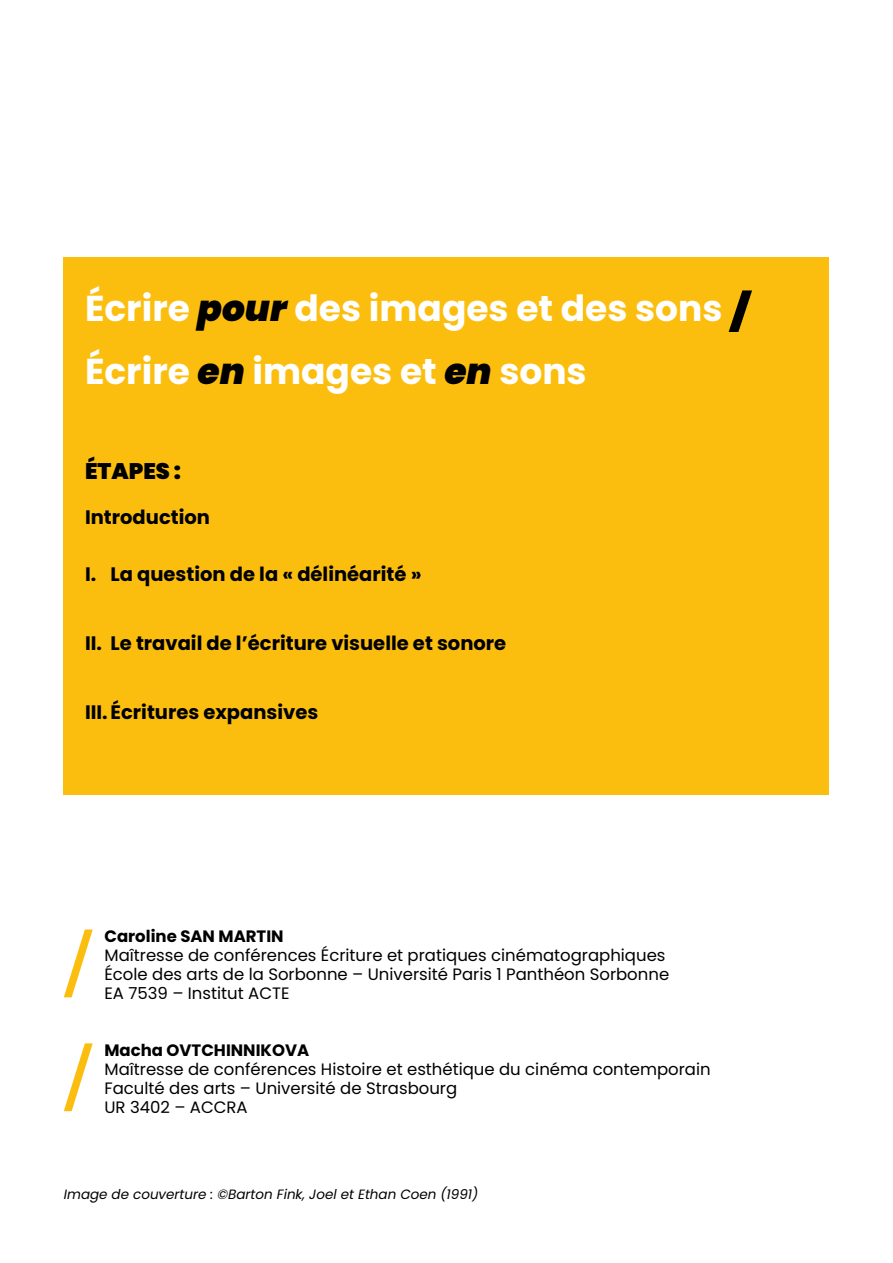
<style>
.page{position:relative;width:893px;height:1263px;background:#fff}
.page>*{position:absolute;margin:0;border:0;box-sizing:border-box;transform-origin:0 0}
.t1{font:700 36px/63.2px "Poppins";color:#fff}
.t2{font:900 22.5px "Poppins";color:#000}
.t3{font:700 19.5px "Poppins";color:#000}
.t4{font:16.5px/19px "Poppins";color:#000}
.t5{font:700 16.5px "Poppins";color:#000}
.t6{font:italic 13.5px "Poppins";color:#000}
.s1{font-weight:900;font-style:italic;color:#000}
</style>
<div class="page">
<svg style="left:64px;top:929px;width:29px;height:68px"></svg>
<svg style="left:64px;top:1043px;width:29px;height:68px"></svg>
<div style="left:64px;top:257px;width:765px;height:538px;background:#fcbe0e"></div>
<svg style="left:729px;top:290px;width:23px;height:42px"></svg>
<h1 class="t1" style="left:85px;top:277px;width:639px">Écrire <span class="s1">pour</span> des images et des sons<br>Écrire <span class="s1">en</span> images et <span class="s1">en</span> sons</h1>
<h2 class="t2" style="left:85px;top:458px;width:97px">ÉTAPES :</h2>
<p class="t3" style="left:85px;top:506px;width:126px">Introduction</p>
<p class="t3" style="left:85px;top:562px;width:338px">I. La question de la « délinéarité »</p>
<p class="t3" style="left:85px;top:632px;width:423px">II. Le travail de l’écriture visuelle et sonore</p>
<p class="t3" style="left:85px;top:701px;width:235px">III. Écritures expansives</p>
<p class="t5" style="left:104px;top:927px;width:181px">Caroline SAN MARTIN</p>
<p class="t4" style="left:104px;top:946px;width:566px">Maîtresse de conférences Écriture et pratiques cinématographiques<br>École des arts de la Sorbonne – Université Paris 1 Panthéon Sorbonne<br>EA 7539 – Institut ACTE</p>
<p class="t5" style="left:104px;top:1041px;width:206px">Macha OVTCHINNIKOVA</p>
<p class="t4" style="left:104px;top:1060px;width:608px">Maîtresse de conférences Histoire et esthétique du cinéma contemporain<br>Faculté des arts – Université de Strasbourg<br>UR 3402 – ACCRA</p>
<p class="t6" style="left:64px;top:1186px;width:416px">Image de couverture : ©Barton Fink, Joel et Ethan Coen (1991)</p>
</div>
